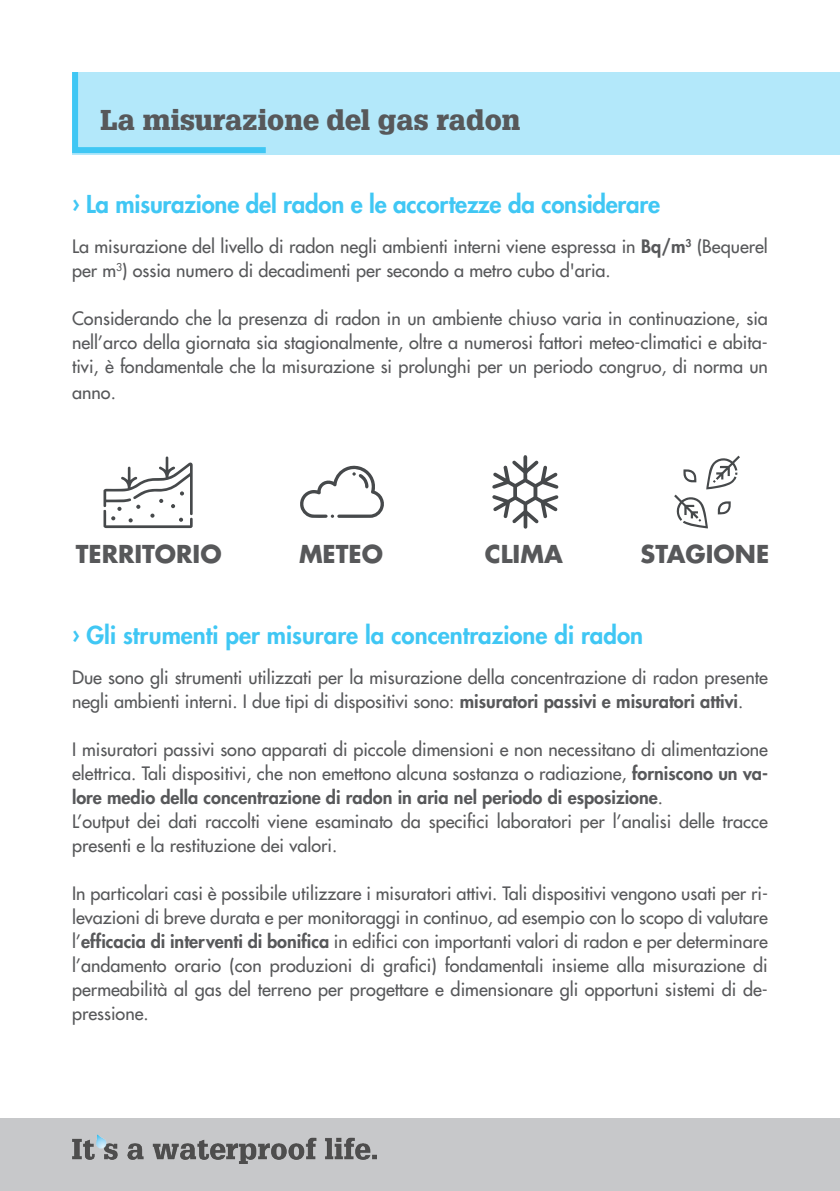
<style>
.page{position:relative;width:840px;height:1191px;background:#fff}
.page>*{position:absolute;margin:0;border:0;box-sizing:border-box;transform-origin:0 0}
.t1{font:900 28px "Glypha LT Std";color:#57585a}
.t2{font:800 24px "Futura Std";color:#40c7f4}
.t3{font:700 24px "Futura Std";color:#57585a}
.t4{font:500 18px/24px "Futura Std";color:#57585a}
.s1{font-weight:800}
</style>
<div class="page">
<div style="left:0;top:1118px;width:839px;height:73px;background:#c7c8ca"></div>
<img style="left:72px;top:1134px;width:304px;height:29px">
<div style="left:72px;top:72px;width:767px;height:82px;background:#b3e8fa"></div>
<svg style="left:72px;top:72px;width:199px;height:83px"></svg>
<svg style="left:103px;top:456px;width:89px;height:72px"></svg>
<svg style="left:300px;top:465px;width:83px;height:53px"></svg>
<svg style="left:492px;top:455px;width:66px;height:74px"></svg>
<svg style="left:674px;top:455px;width:65px;height:73px"></svg>
<h1 class="t1" style="left:101px;top:103px;width:421px">La misurazione del gas radon</h1>
<h2 class="t2" style="left:72px;top:189px;width:589px">› La misurazione del radon e le accortezze da considerare</h2>
<p class="t4" style="left:72px;top:234px;width:697px">La misurazione del livello di radon negli ambienti interni viene espressa in <span class="s1">Bq/m</span><sup>3</sup> (Bequerel per m<sup>3</sup>) ossia numero di decadimenti per secondo a metro cubo d'aria.</p>
<p class="t4" style="left:72px;top:306px;width:697px;text-align:justify">Considerando che la presenza di radon in un ambiente chiuso varia in continuazione, sia nell’arco della giornata sia stagionalmente, oltre a numerosi fattori meteo-climatici e abita&shy;tivi, è fondamentale che la misurazione si prolunghi per un periodo congruo, di norma un</p>
<p class="t4" style="left:72px;top:380px;width:45px">anno.</p>
<h2 class="t3" style="left:76px;top:538px;width:147px">TERRITORIO</h2>
<h2 class="t3" style="left:299px;top:538px;width:86px">METEO</h2>
<h2 class="t3" style="left:484px;top:538px;width:79px">CLIMA</h2>
<h2 class="t3" style="left:640px;top:538px;width:130px">STAGIONE</h2>
<h2 class="t2" style="left:72px;top:619px;width:572px">› Gli strumenti per misurare la concentrazione di radon</h2>
<p class="t4" style="left:72px;top:665px;width:697px">Due sono gli strumenti utilizzati per la misurazione della concentrazione di radon presente negli ambienti interni. I due tipi di dispositivi sono: <span class="s1">misuratori passivi e misuratori attivi</span>.</p>
<p class="t4" style="left:72px;top:737px;width:697px">I misuratori passivi sono apparati di piccole dimensioni e non necessitano di alimentazione elettrica. Tali dispositivi, che non emettono alcuna sostanza o radiazione, <span class="s1">forniscono un va&shy;lore medio della concentrazione di radon in aria nel periodo di esposizione</span>.<br>L’output dei dati raccolti viene esaminato da specifici laboratori per l’analisi delle tracce presenti e la restituzione dei valori.</p>
<p class="t4" style="left:72px;top:881px;width:697px;text-align:justify">In particolari casi è possibile utilizzare i misuratori attivi. Tali dispositivi vengono usati per ri&shy;levazioni di breve durata e per monitoraggi in continuo, ad esempio con lo scopo di valutare l’<span class="s1">efficacia di interventi di bonifica</span> in edifici con importanti valori di radon e per determinare l’andamento orario (con produzioni di grafici) fondamentali insieme alla misurazione di permeabilità al gas del terreno per progettare e dimensionare gli opportuni sistemi di de&shy;pressione.</p>
</div>
